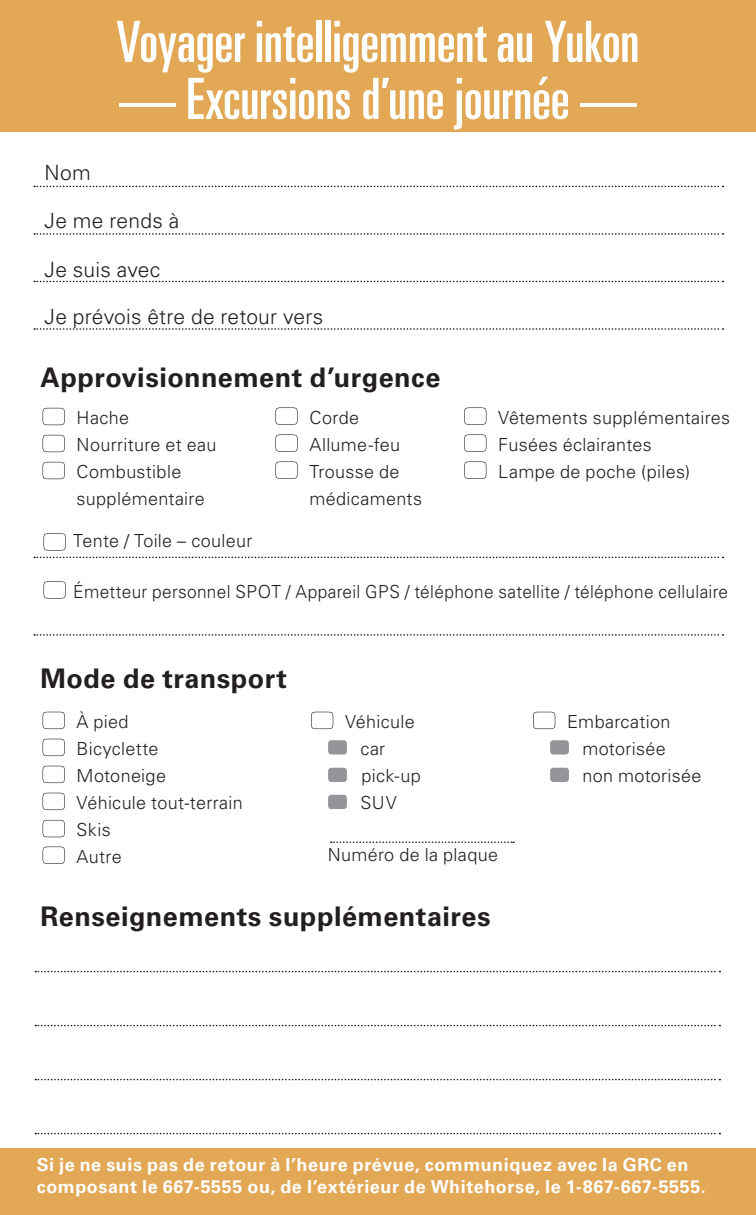
<style>
.page{position:relative;width:756px;height:1215px;background:#fff}
.page>*{position:absolute;margin:0;border:0;box-sizing:border-box;transform-origin:0 0}
.t1{font:ultra-condensed 57px "Univers LT Std";letter-spacing:-.005em;color:#fff}
.t2{font:700 27px "Univers LT Std";letter-spacing:.02em;color:#231f20}
.t3{font:300 21px "Univers LT Std";letter-spacing:.01em;color:#231f20}
.t4{font:300 18px/27px "Univers LT Std";letter-spacing:.02em;color:#231f20}
.t5{font:700 18px/21.6px "Univers LT Std";letter-spacing:.03em;color:#fff}
.t6{font:300 18px "Univers LT Std";letter-spacing:.02em;color:#231f20;scale:.96 1}
</style>
<div class="page">
<div style="left:0;top:0;width:756px;height:131px;background:#e2a855"></div>
<svg style="left:43px;top:533px;width:23px;height:18px"></svg>
<svg style="left:43px;top:581px;width:23px;height:18px"></svg>
<svg style="left:533px;top:712px;width:22px;height:17px"></svg>
<div style="left:550px;top:740px;width:19px;height:15px;background:#939598;border-radius:3px"></div>
<div style="left:550px;top:768px;width:19px;height:14px;background:#939598;border-radius:3px"></div>
<div style="left:0;top:1149px;width:756px;height:66px;background:#e2a855"></div>
<svg style="left:43px;top:408px;width:22px;height:17px"></svg>
<svg style="left:43px;top:435px;width:22px;height:17px"></svg>
<svg style="left:43px;top:462px;width:22px;height:17px"></svg>
<svg style="left:43px;top:712px;width:22px;height:17px"></svg>
<svg style="left:43px;top:739px;width:22px;height:17px"></svg>
<svg style="left:43px;top:766px;width:22px;height:17px"></svg>
<svg style="left:43px;top:793px;width:22px;height:17px"></svg>
<svg style="left:275px;top:407px;width:23px;height:18px"></svg>
<svg style="left:275px;top:434px;width:23px;height:18px"></svg>
<svg style="left:275px;top:461px;width:23px;height:18px"></svg>
<svg style="left:464px;top:407px;width:22px;height:18px"></svg>
<svg style="left:464px;top:434px;width:22px;height:18px"></svg>
<svg style="left:464px;top:461px;width:22px;height:18px"></svg>
<svg style="left:311px;top:712px;width:22px;height:17px"></svg>
<div style="left:328px;top:740px;width:19px;height:15px;background:#939598;border-radius:3px"></div>
<div style="left:328px;top:768px;width:19px;height:14px;background:#939598;border-radius:3px"></div>
<div style="left:328px;top:795px;width:19px;height:14px;background:#939598;border-radius:3px"></div>
<svg style="left:331px;top:842px;width:183px;height:1px"></svg>
<svg style="left:35px;top:971px;width:685px;height:1px"></svg>
<svg style="left:34px;top:186px;width:689px;height:1px"></svg>
<svg style="left:34px;top:233px;width:689px;height:2px"></svg>
<svg style="left:34px;top:281px;width:689px;height:1px"></svg>
<svg style="left:34px;top:557px;width:689px;height:1px"></svg>
<svg style="left:34px;top:328px;width:689px;height:2px"></svg>
<svg style="left:34px;top:634px;width:689px;height:2px"></svg>
<svg style="left:35px;top:1025px;width:685px;height:1px"></svg>
<svg style="left:35px;top:1079px;width:685px;height:1px"></svg>
<svg style="left:35px;top:1133px;width:685px;height:1px"></svg>
<svg style="left:43px;top:820px;width:22px;height:17px"></svg>
<svg style="left:43px;top:847px;width:22px;height:17px"></svg>
<h1 class="t1" style="left:116px;top:9px;width:524px">Voyager intelligemment au Yukon</h1>
<h1 class="t1" style="left:119px;top:66px;width:519px">— Excursions d’une journée —</h1>
<p class="t3" style="left:44px;top:160px;width:48px">Nom</p>
<p class="t3" style="left:44px;top:208px;width:136px">Je me rends à</p>
<p class="t3" style="left:44px;top:257px;width:118px">Je suis avec</p>
<p class="t3" style="left:44px;top:304px;width:280px">Je prévois être de retour vers</p>
<h2 class="t2" style="left:40px;top:362px;width:401px">Approvisionnement d’urgence</h2>
<p class="t4" style="left:77px;top:404px;width:141px">Hache<br>Nourriture et eau<br>Combustible supplémentaire</p>
<p class="t4" style="left:73px;top:527px;width:181px">Tente / Toile – couleur</p>
<p class="t4" style="left:309px;top:404px;width:114px">Corde<br>Allume-feu<br>Trousse de médicaments</p>
<p class="t4" style="left:498px;top:404px;width:234px">Vêtements supplémentaires<br>Fusées éclairantes<br>Lampe de poche (piles)</p>
<p class="t6" style="left:73px;top:581px;width:684px">Émetteur personnel SPOT / Appareil GPS / téléphone satellite / téléphone cellulaire</p>
<h2 class="t2" style="left:40px;top:663px;width:248px">Mode de transport</h2>
<p class="t4" style="left:77px;top:708px;width:168px">À pied<br>Bicyclette<br>Motoneige<br>Véhicule tout-terrain<br>Skis<br>Autre</p>
<p class="t4" style="left:360px;top:708px;width:62px;text-indent:-15px">Véhicule car pick-up<br>SUV</p>
<p class="t4" style="left:328px;top:841px;width:172px">Numéro de la plaque</p>
<h2 class="t2" style="left:40px;top:900px;width:452px">Renseignements supplémentaires</h2>
<p class="t4" style="left:582px;top:708px;width:121px;text-indent:-15px">Embarcation motorisée<br>non motorisée</p>
<p class="t5" style="left:37px;top:1154px;width:671px">Si je ne suis pas de retour à l’heure prévue, communiquez avec la GRC en composant le 667-5555 ou, de l’extérieur de Whitehorse, le 1-867-667-5555.</p>
</div>
